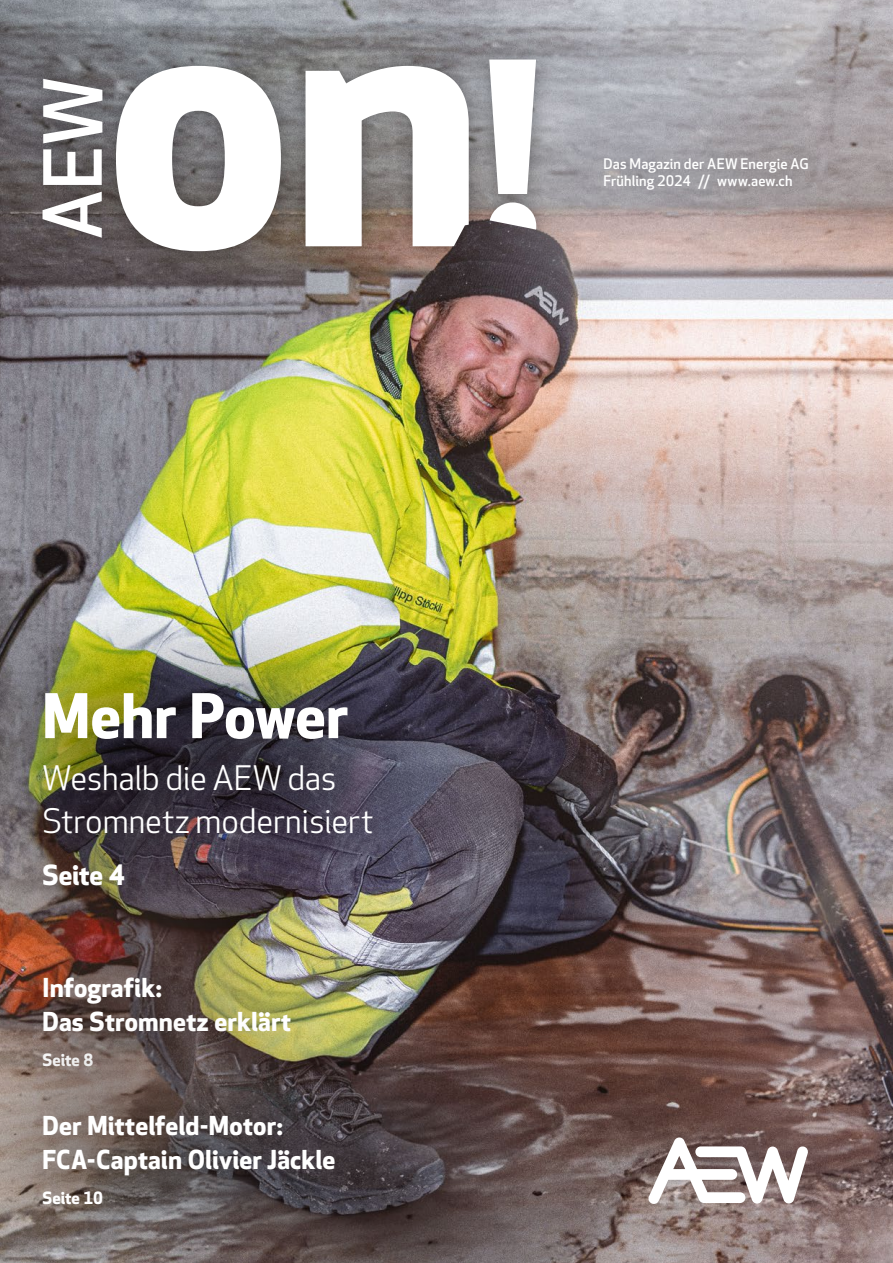
<style>
.page{position:relative;width:893px;height:1263px;background:#fff}
.page>*{position:absolute;margin:0;border:0;box-sizing:border-box;transform-origin:0 0}
.Titelseite_Thema-1{font:700 60px "Apex New";color:#fff}
.Titelseite_Subthema-1{font:33px/43.5px "Apex New";letter-spacing:-.005em;color:#fff}
.Titelseite_Seitenverweis-1{font:700 27px "Apex New";letter-spacing:-.005em;color:#fff}
.Titelseite_Thema-2{font:700 25.5px/34.5px "Apex New";letter-spacing:.005em;color:#fff}
.Titelseite_Seitenverweis-2{font:700 16.5px "Apex New";letter-spacing:-.005em;color:#fff}
.Titelseite_LT{font:500 14.25px "Apex New";letter-spacing:.01em;color:#fff}
</style>
<div class="page">
<img style="left:0;top:0;width:893px;height:1263px">
<div style="left:0;top:877px;width:386px;height:290px;background:#000;opacity:.75"></div>
<div style="left:0;top:592px;width:469px;height:394px;background:#000;opacity:.75"></div>
<div style="left:577px;top:130px;width:257px;height:85px;background:#000;opacity:.5"></div>
<div style="left:0;top:1013px;width:430px;height:250px;background:#000;opacity:.75"></div>
<svg style="left:648px;top:1137px;width:160px;height:67px"></svg>
<div style="left:24px;top:41px;width:530px;height:229px;background:#000;opacity:.35"></div>
<svg style="left:43px;top:79px;width:59px;height:159px"></svg>
<svg style="left:116px;top:60px;width:420px;height:191px"></svg>
<img style="left:446px;top:221px;width:128px;height:69px">
<p class="Titelseite_Thema-1" style="left:43px;top:681px;width:307px">Mehr Power</p>
<p class="Titelseite_Subthema-1" style="left:43px;top:757px;width:332px">Weshalb die AEW das<br>Stromnetz modernisiert</p>
<p class="Titelseite_Seitenverweis-1" style="left:43px;top:859px;width:84px">Seite 4</p>
<p class="Titelseite_Thema-2" style="left:43px;top:971px;width:250px">Infografik:<br>Das Stromnetz erklärt</p>
<p class="Titelseite_Seitenverweis-2" style="left:43px;top:1050px;width:52px">Seite 8</p>
<p class="Titelseite_Thema-2" style="left:43px;top:1109px;width:294px">Der Mittelfeld-Motor:<br>FCA-Captain Olivier Jäckle</p>
<p class="Titelseite_Seitenverweis-2" style="left:43px;top:1188px;width:62px">Seite 10</p>
<p class="Titelseite_LT" style="left:603px;top:156px;width:207px">Das Magazin der AEW Energie AG</p>
<p class="Titelseite_LT" style="left:603px;top:173px;width:191px">Frühling 2024 // www.aew.ch</p>
</div>
